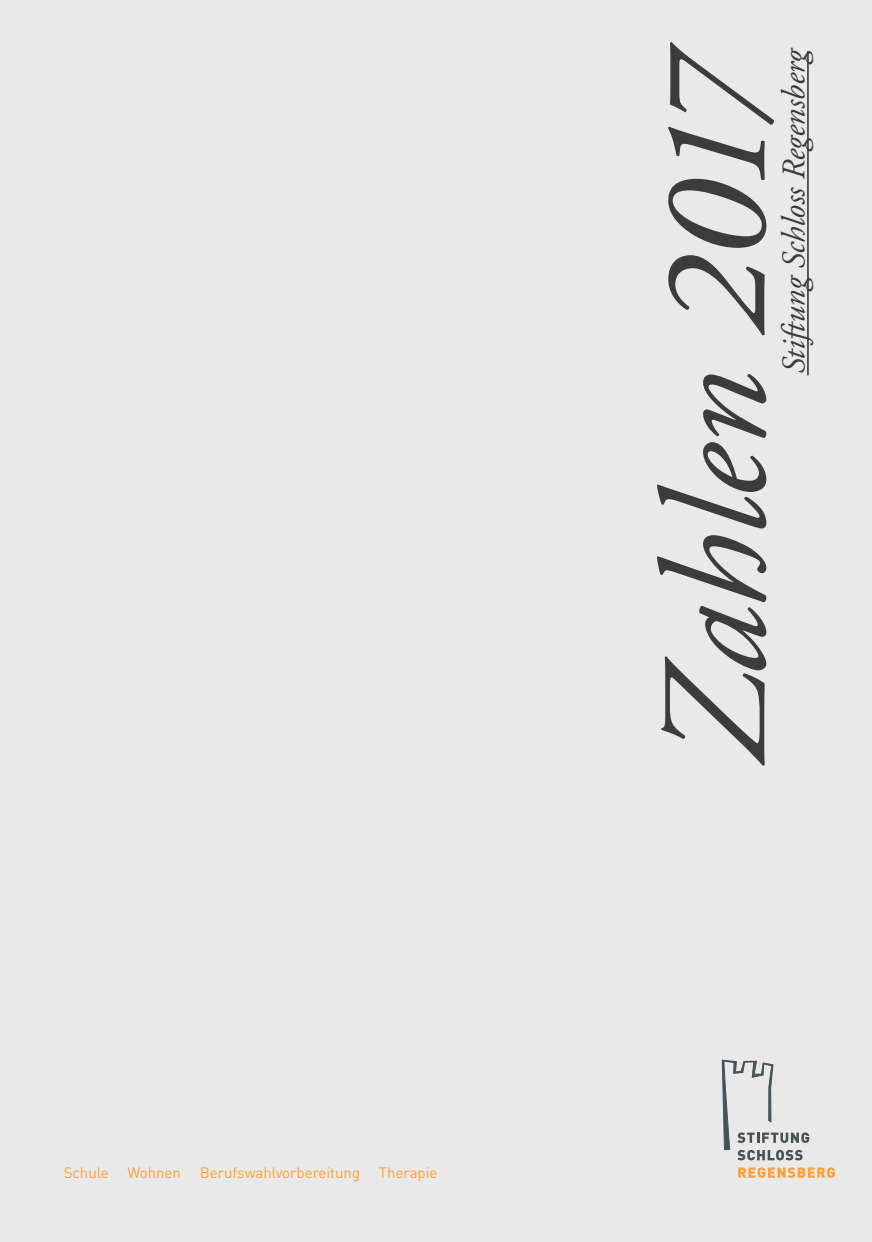
<style>
.page{position:relative;width:872px;height:1242px;background:#e9e9e9}
.page>*{position:absolute;margin:0;border:0;box-sizing:border-box;transform-origin:0 0}
.t1{font:italic 150px "Adobe Garamond";color:#3c3c3b}
.t2{font:italic 33px "Adobe Garamond";color:#3c3c3b}
.t3{font:15px "DIN";color:#ff9f37}
</style>
<div class="page">
<hr style="left:807px;top:51px;width:1px;height:324px;background:#3c3c3b">
<svg style="left:738px;top:1167px;width:97px;height:10px"></svg>
<svg style="left:722px;top:1060px;width:87px;height:100px"></svg>
<p class="t3" style="left:64px;top:1163px;width:375px">Schule Wohnen Berufswahlvorbereitung Therapie</p>
<h1 class="t1" style="left:636px;top:768px;width:728px;rotate:-90deg">Zahlen 2017</h1>
<h2 class="t2" style="left:776px;top:375px;width:330px;rotate:-90deg">Stiftung Schloss Regensberg</h2>
</div>
